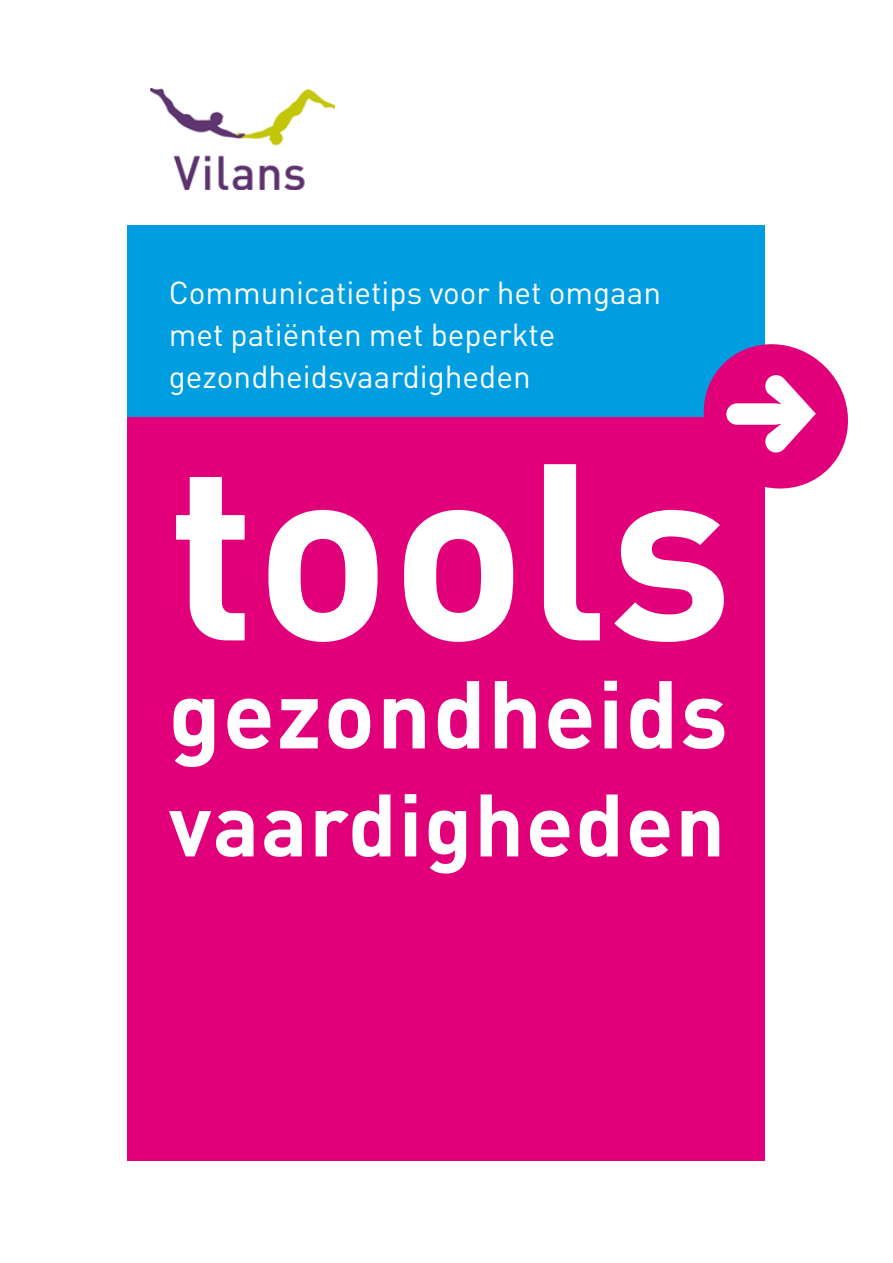
<style>
.page{position:relative;width:893px;height:1263px;background:#fff}
.page>*{position:absolute;margin:0;border:0;box-sizing:border-box;transform-origin:0 0}
.t1{font:700 247.5px "DINOT";letter-spacing:.005em;color:#fff}
.t2{font:700 94.5px "DINOT";letter-spacing:.02em;color:#fff}
.t3{font:700 87px "DINOT";letter-spacing:.02em;color:#fff}
.t4{font:31.5px/42px "DINOT";color:#fff}
</style>
<div class="page">
<img style="left:150px;top:88px;width:185px;height:101px">
<div style="left:128px;top:416px;width:637px;height:744px;background:#e2007a"></div>
<div style="left:128px;top:225px;width:637px;height:192px;background:#009ee0"></div>
<svg style="left:703px;top:344px;width:145px;height:145px"></svg>
<p class="t4" style="left:169px;top:271px;width:494px">Communicatietips voor het omgaan met patiënten met beperkte gezondheidsvaardigheden</p>
<h1 class="t1" style="left:169px;top:389px;width:566px">tools</h1>
<h2 class="t2" style="left:169px;top:652px;width:561px">gezondheids</h2>
<h3 class="t3" style="left:169px;top:768px;width:558px">vaardigheden</h3>
</div>
